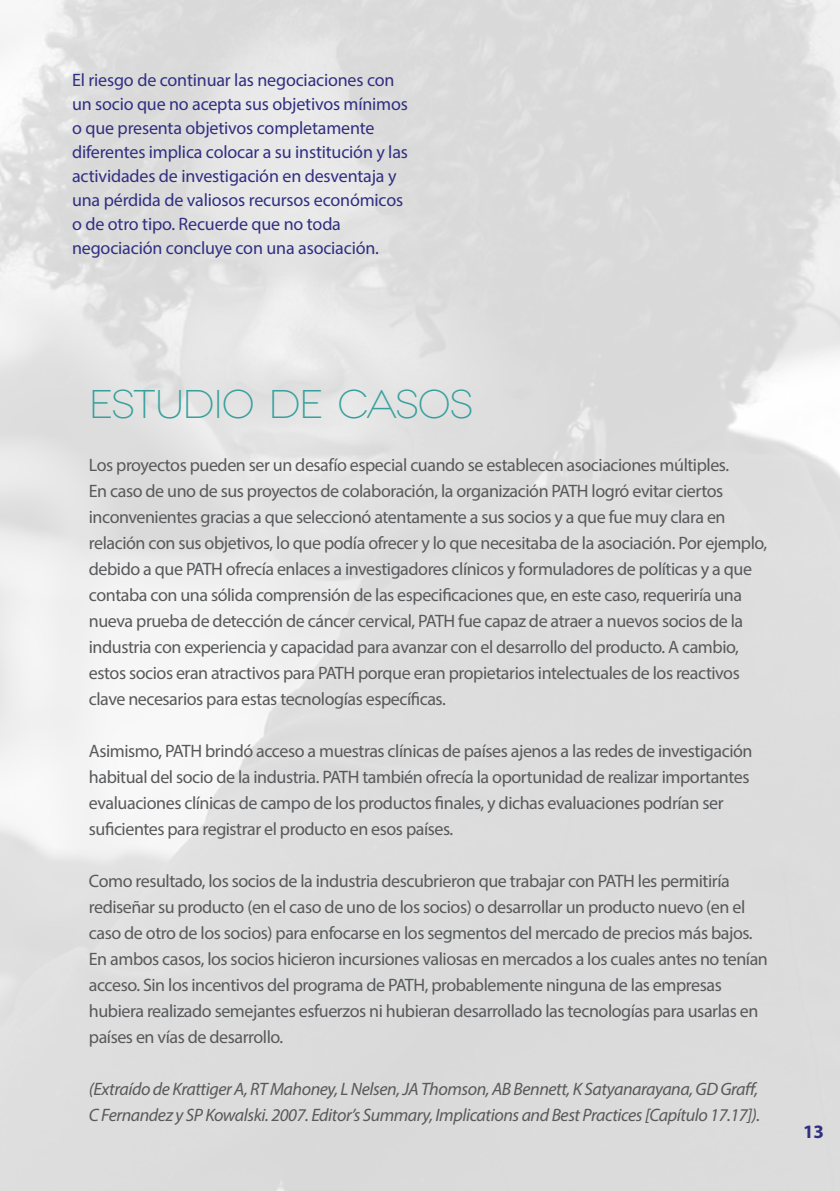
<style>
.page{position:relative;width:840px;height:1191px;background:#fff}
.page>*{position:absolute;margin:0;border:0;box-sizing:border-box;transform-origin:0 0}
.t1{font:300 expanded 40px "Novecento";color:#37a09d}
.t2{font:700 19px "Myriad Pro";color:#312f82}
.t3{font:18px/26px "Myriad Pro";letter-spacing:-.025em;color:#58595b}
.t4{font:18px/24px "Myriad Pro";letter-spacing:-.01em;color:#312f82}
.t5{font:italic 18px/26px "Myriad Pro";letter-spacing:-.025em;color:#58595b}
</style>
<div class="page">
<p class="t4" style="left:72px;top:67px;width:337px">El riesgo de continuar las negociaciones con un socio que no acepta sus objetivos mínimos o que presenta objetivos completamente diferentes implica colocar a su institución y las actividades de investigación en desventaja y una pérdida de valiosos recursos económicos o de otro tipo. Recuerde que no toda negociación concluye con una asociación.</p>
<h1 class="t1" style="left:89px;top:381px;width:47px">ESTUDIO</h1>
<h1 class="t1" style="left:268px;top:381px;width:97px">DE CASOS</h1>
<p class="t3" style="left:89px;top:452px;width:679px">Los proyectos pueden ser un desafío especial cuando se establecen asociaciones múltiples.<br>En caso de uno de sus proyectos de colaboración, la organización PATH logró evitar ciertos inconvenientes gracias a que seleccionó atentamente a sus socios y a que fue muy clara en relación con sus objetivos, lo que podía ofrecer y lo que necesitaba de la asociación. Por ejemplo, debido a que PATH ofrecía enlaces a investigadores clínicos y formuladores de políticas y a que contaba con una sólida comprensión de las especificaciones que, en este caso, requeriría una nueva prueba de detección de cáncer cervical, PATH fue capaz de atraer a nuevos socios de la industria con experiencia y capacidad para avanzar con el desarrollo del producto. A cambio, estos socios eran atractivos para PATH porque eran propietarios intelectuales de los reactivos clave necesarios para estas tecnologías específicas.</p>
<p class="t3" style="left:89px;top:737px;width:664px">Asimismo, PATH brindó acceso a muestras clínicas de países ajenos a las redes de investigación habitual del socio de la industria. PATH también ofrecía la oportunidad de realizar importantes evaluaciones clínicas de campo de los productos finales, y dichas evaluaciones podrían ser suficientes para registrar el producto en esos países.</p>
<p class="t3" style="left:89px;top:867px;width:680px">Como resultado, los socios de la industria descubrieron que trabajar con PATH les permitiría rediseñar su producto (en el caso de uno de los socios) o desarrollar un producto nuevo (en el caso de otro de los socios) para enfocarse en los segmentos del mercado de precios más bajos.<br>En ambos casos, los socios hicieron incursiones valiosas en mercados a los cuales antes no tenían acceso. Sin los incentivos del programa de PATH, probablemente ninguna de las empresas hubiera realizado semejantes esfuerzos ni hubieran desarrollado las tecnologías para usarlas en países en vías de desarrollo.</p>
<p class="t5" style="left:89px;top:1075px;width:672px">(Extraído de Krattiger A, RT Mahoney, L Nelsen, JA Thomson, AB Bennett, K Satyanarayana, GD Graff,<br>C Fernandez y SP Kowalski. 2007. Editor’s Summary, Implications and Best Practices [Capítulo 17.17]).</p>
<p class="t2" style="left:802px;top:1119px;width:22px">13</p>
</div>
